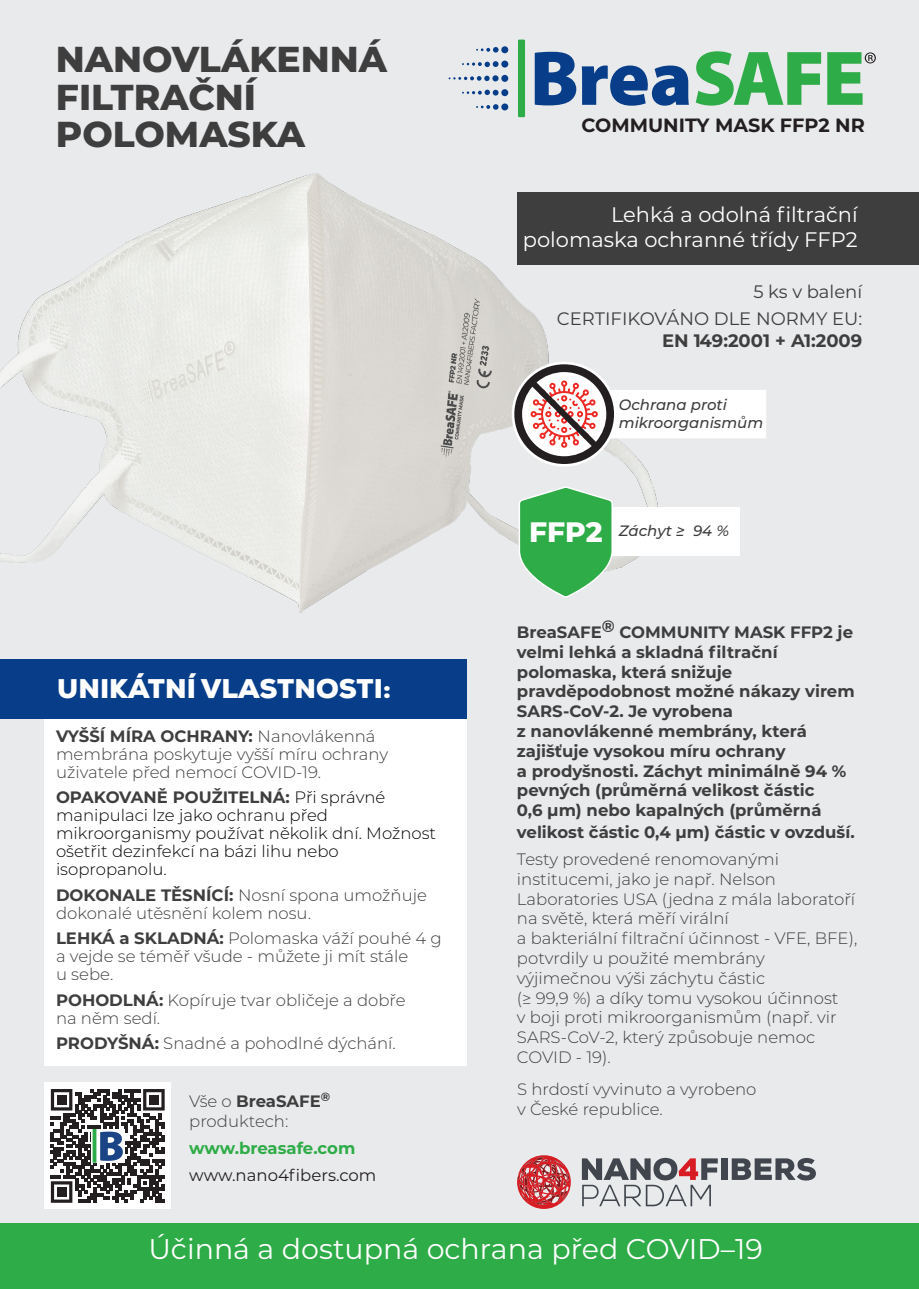
<style>
.page{position:relative;width:919px;height:1289px;background:#fff}
.page>*{position:absolute;margin:0;border:0;box-sizing:border-box;transform-origin:0 0}
.t1{font:800 36px/37.5px "Montserrat";color:#3e3e3f}
.t2{font:28.5px "Montserrat";color:#fff}
.t3{font:900 27px "Nexa";color:#fff}
.t4{font:21px/25.2px "Montserrat";color:#fff;text-align:right}
.t5{font:700 19.2px "Montserrat";color:#231f20}
.t6{font:18px/27px "Montserrat";color:#3e3e3f;text-align:right}
.t7{font:700 18px "Montserrat";color:#3e3e3f}
.t8{font:300 16.5px/19.8px "Montserrat";color:#3e3e3f}
.t9{font:700 16.5px/19.8px "Montserrat";color:#3e3e3f}
.t10{font:300 16.5px/18px "Montserrat";color:#000}
.t11{font:16.5px "Montserrat";color:#231f20}
.t12{font:700 16.5px "Montserrat";letter-spacing:-.005em;color:#2eac47}
.t13{font:italic 500 15px/18px "Montserrat";color:#3e3e3f}
.s1{font-weight:700}
.s2{font-weight:700;color:#3e3e3f}
.s3{font-weight:800;font-style:normal;font-size:28.05px;color:#fff}
</style>
<div class="page">
<div style="left:0;top:0;width:918px;height:1288px;background:#e9eaeb"></div>
<img style="left:0;top:173px;width:658px;height:440px">
<div style="left:45px;top:717px;width:422px;height:348px;background:#fff"></div>
<div style="left:517px;top:192px;width:401px;height:73px;background:#3e3e3f"></div>
<div style="left:0;top:658px;width:467px;height:60px;background:#083e89"></div>
<div style="left:518px;top:40px;width:7px;height:77px;background:#2eac47"></div>
<div style="left:501px;top:46px;width:7px;height:7px;background:#083e89;border-radius:50%"></div>
<svg style="left:476px;top:47px;width:22px;height:6px"></svg>
<div style="left:501px;top:75px;width:7px;height:7px;background:#083e89;border-radius:50%"></div>
<svg style="left:448px;top:75px;width:50px;height:6px"></svg>
<div style="left:501px;top:61px;width:7px;height:7px;background:#083e89;border-radius:50%"></div>
<svg style="left:462px;top:61px;width:36px;height:6px"></svg>
<div style="left:501px;top:103px;width:7px;height:7px;background:#083e89;border-radius:50%"></div>
<svg style="left:476px;top:104px;width:22px;height:6px"></svg>
<div style="left:501px;top:89px;width:7px;height:7px;background:#083e89;border-radius:50%"></div>
<svg style="left:462px;top:90px;width:36px;height:6px"></svg>
<svg style="left:534px;top:52px;width:154px;height:54px"></svg>
<svg style="left:695px;top:51px;width:126px;height:55px"></svg>
<svg style="left:827px;top:52px;width:48px;height:53px"></svg>
<div style="left:0;top:1223px;width:918px;height:65px;background:#2eac47"></div>
<div style="left:45px;top:1082px;width:126px;height:126px;background:#fff"></div>
<svg style="left:51px;top:1089px;width:114px;height:113px"></svg>
<div style="left:603px;top:507px;width:136px;height:49px;background:#fff"></div>
<svg style="left:518px;top:486px;width:95px;height:111px"></svg>
<svg style="left:514px;top:364px;width:252px;height:100px"></svg>
<div style="left:721px;top:1158px;width:6px;height:21px;background:#41464e"></div>
<svg style="left:731px;top:1158px;width:84px;height:22px"></svg>
<svg style="left:582px;top:1157px;width:135px;height:49px"></svg>
<svg style="left:517px;top:1155px;width:53px;height:53px"></svg>
<h1 class="t1" style="left:56px;top:39px;width:333px">NANOVLÁKENNÁ<br>FILTRAČNÍ<br>POLOMASKA</h1>
<h3 class="t3" style="left:57px;top:671px;width:335px">UNIKÁTNÍ VLASTNOSTI:</h3>
<p class="t8" style="left:56px;top:726px;width:333px;line-height:18px"><span class="s1">VYŠŠÍ MÍRA OCHRANY:</span> Nanovlákenná membrána poskytuje vyšší míru ochrany uživatele před nemocí COVID-19.</p>
<p class="t10" style="left:56px;top:788px;width:381px"><span class="s2">OPAKOVANĚ POUŽITELNÁ:</span> Při správné manipulaci lze jako ochranu před mikroorganismy používat několik dní. Možnost ošetřit dezinfekcí na bázi lihu nebo isopropanolu.</p>
<p class="t8" style="left:56px;top:885px;width:372px;line-height:18px"><span class="s1">DOKONALE TĚSNÍCÍ:</span> Nosní spona umožňuje dokonalé utěsnění kolem nosu.</p>
<p class="t8" style="left:56px;top:929px;width:387px;line-height:18px"><span class="s1">LEHKÁ a SKLADNÁ:</span> Polomaska váží pouhé 4 g a vejde se téměř všude - můžete ji mít stále<br>u sebe.</p>
<p class="t8" style="left:56px;top:990px;width:351px;line-height:18px"><span class="s1">POHODLNÁ:</span> Kopíruje tvar obličeje a dobře na něm sedí.</p>
<p class="t8" style="left:56px;top:1033px;width:341px"><span class="s1">PRODYŠNÁ:</span> Snadné a pohodlné dýchání.</p>
<p class="t8" style="left:189px;top:1090px;width:142px">Vše o <span class="s1">BreaSAFE</span><sup>® </sup>produktech:</p>
<p class="t12" style="left:189px;top:1136px;width:168px">www.breasafe.com</p>
<p class="t11" style="left:189px;top:1163px;width:189px">www.nano4fibers.com</p>
<p class="t5" style="left:581px;top:111px;width:285px">COMMUNITY MASK FFP2 NR</p>
<p class="t4" style="left:522px;top:201px;width:336px">Lehká a odolná filtrační polomaska ochranné třídy FFP2</p>
<p class="t6" style="left:557px;top:277px;width:307px">5 ks v balení<br>CERTIFIKOVÁNO DLE NORMY EU:</p>
<p class="t7" style="left:662px;top:327px;width:202px">EN 149:2001 + A1:2009</p>
<p class="t13" style="left:618px;top:394px;width:146px">Ochrana proti mikroorganismům</p>
<p class="t13" style="left:529px;top:521px;width:201px"><span class="s3">FFP2</span> Záchyt ≥ 94 %</p>
<p class="t9" style="left:517px;top:621px;width:339px">BreaSAFE® COMMUNITY MASK FFP2 je velmi lehká a skladná filtrační polomaska, která snižuje pravděpodobnost možné nákazy virem<br>SARS-CoV-2. Je vyrobena<br>z nanovlákenné membrány, která zajišťuje vysokou míru ochrany<br>a prodyšnosti. Záchyt minimálně 94 % pevných (průměrná velikost částic<br>0,6 μm) nebo kapalných (průměrná</p>
<p class="t9" style="left:517px;top:821px;width:339px">velikost částic 0,4 μm) částic v ovzduší.</p>
<p class="t8" style="left:517px;top:848px;width:342px">Testy provedené renomovanými institucemi, jako je např. Nelson Laboratories USA (jedna z mála laboratoří na světě, která měří virální<br>a bakteriální filtrační účinnost - VFE, BFE), potvrdily u použité membrány výjimečnou výši záchytu částic<br>(≥ 99,9 %) a díky tomu vysokou účinnost<br>v boji proti mikroorganismům (např. vir SARS-CoV-2, který způsobuje nemoc COVID - 19).</p>
<p class="t8" style="left:517px;top:1078px;width:241px">S hrdostí vyvinuto a vyrobeno v České republice.</p>
<h2 class="t2" style="left:148px;top:1229px;width:616px">Účinná a dostupná ochrana před COVID–19</h2>
</div>
